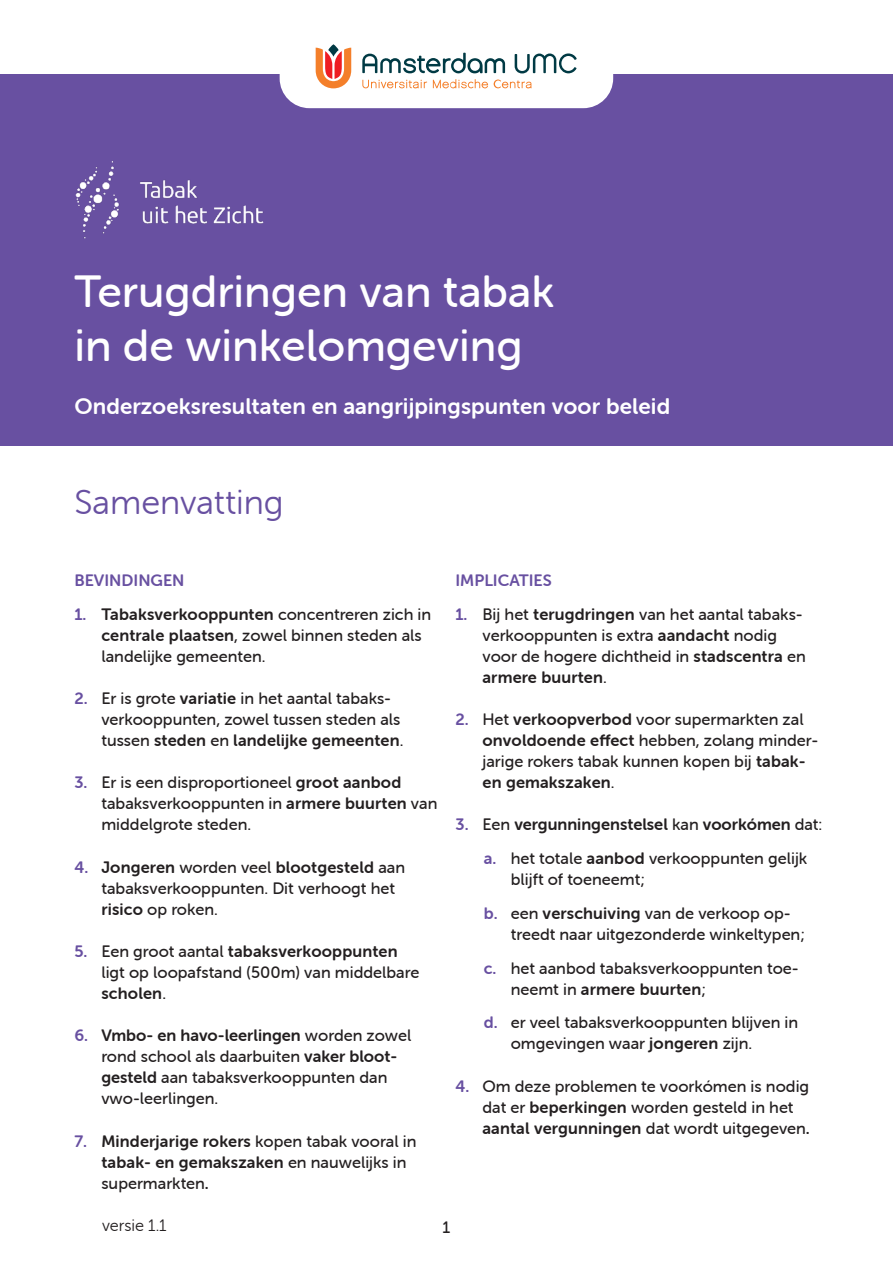
<style>
.page{position:relative;width:893px;height:1263px;background:#fff}
.page>*{position:absolute;margin:0;border:0;box-sizing:border-box;transform-origin:0 0}
.titels_regular{font:45px/54px "Museo Sans Rounded 500";color:#fff}
.kop_1{font:34.5px "Museo Sans Rounded 300";color:#6850a1}
.titels_regular-2{font:22.5px "Museo Sans Rounded 700";letter-spacing:.005em;color:#fff}
.t1{font:16.5px/21px "Museo Sans Rounded 500";color:#231f20}
.t2{font:16.5px "Museo Sans Rounded 700";color:#231f20}
.kop_2{font:16.5px "Museo Sans Rounded 700";color:#6850a1}
.Lange_teksten_regula{font:16.5px "Museo Sans Rounded 300";color:#231f20}
.s1{font-family:"Museo Sans Rounded 700";color:#6850a1}
.s2{font-family:"Museo Sans Rounded 700"}
.s3{color:#6850a1}
.s4{font-family:"Museo Sans Rounded 500"}
</style>
<div class="page">
<div style="left:0;top:0;width:893px;height:446px;background:#6850a1"></div>
<div style="left:0;top:0;width:893px;height:74px;background:#fff"></div>
<svg style="left:280px;top:47px;width:333px;height:61px"></svg>
<svg style="left:328px;top:44px;width:11px;height:13px"></svg>
<img style="left:75px;top:161px;width:189px;height:78px">
<p class="titels_regular" style="left:74px;top:265px;width:481px">Terugdringen van tabak in de winkelomgeving</p>
<p class="titels_regular-2" style="left:74px;top:393px;width:597px">Onderzoeksresultaten en aangrijpingspunten voor beleid</p>
<p class="kop_1" style="left:74px;top:484px;width:211px">Samenvatting</p>
<p class="kop_2" style="left:74px;top:571px;width:112px">BEVINDINGEN</p>
<p class="t1" style="left:101px;top:604px;width:331px;text-indent:-27px"><span class="s1">1.</span> <span class="s2">Tabaksverkooppunten</span> concentreren zich in <span class="s2">centrale plaatsen</span>, zowel binnen steden als landelijke gemeenten.</p>
<p class="t1" style="left:101px;top:688px;width:304px;text-indent:-27px"><span class="s1">2.</span> Er is grote <span class="s2">variatie</span> in het aantal tabaks&shy;verkooppunten, zowel tussen steden als tussen <span class="s2">steden</span> en <span class="s2">landelijke gemeenten</span>.</p>
<p class="t1" style="left:101px;top:772px;width:338px;text-indent:-27px"><span class="s1">3.</span> Er is een disproportioneel <span class="s2">groot aanbod </span>tabaksverkooppunten in <span class="s2">armere buurten</span> van middelgrote steden.</p>
<p class="t1" style="left:101px;top:856px;width:305px;text-indent:-27px"><span class="s1">4.</span> <span class="s2">Jongeren</span> worden veel <span class="s2">blootgesteld</span> aan tabaksverkooppunten. Dit verhoogt het <span class="s2">risico</span> op roken.</p>
<p class="t1" style="left:101px;top:941px;width:319px;text-indent:-27px"><span class="s1">5.</span> Een groot aantal <span class="s2">tabaksverkooppunten </span>ligt op loopafstand (500m) van middelbare <span class="s2">scholen</span>.</p>
<p class="t1" style="left:101px;top:1025px;width:311px;text-indent:-27px"><span class="s1">6.</span> <span class="s2">Vmbo- en havo-leerlingen</span> worden zowel rond school als daarbuiten <span class="s2">vaker bloot&shy;gesteld</span> aan tabaksverkooppunten dan vwo-leerlingen.</p>
<p class="t1" style="left:101px;top:1130px;width:316px;text-indent:-27px"><span class="s1">7.</span> <span class="s2">Minderjarige rokers</span> kopen tabak vooral in <span class="s2">tabak- en gemakszaken</span> en nauwelijks in supermarkten<span class="s2">.</span></p>
<p class="kop_2" style="left:455px;top:571px;width:98px">IMPLICATIES</p>
<p class="t1" style="left:482px;top:604px;width:325px;text-indent:-27px"><span class="s1">1.</span> Bij het <span class="s2">terugdringen</span> van het aantal tabaks&shy;verkooppunten is extra <span class="s2">aandacht</span> nodig voor de hogere dichtheid in <span class="s2">stadscentra</span> en <span class="s2">armere buurten</span>.</p>
<p class="t1" style="left:482px;top:709px;width:337px;text-indent:-27px"><span class="s1">2.</span> Het <span class="s2">verkoopverbod</span> voor supermarkten zal <span class="s2">onvoldoende effect</span> hebben, zolang minder&shy;jarige rokers tabak kunnen kopen bij <span class="s2">tabak&shy;en gemakszaken</span>.</p>
<p class="t2" style="left:455px;top:815px;width:368px"><span class="s3">3.</span> <span class="s4">Een</span> vergunningenstelsel <span class="s4">kan</span> voorkómen <span class="s4">dat:</span></p>
<p class="t1" style="left:511px;top:848px;width:298px;text-indent:-27px"><span class="s1">a.</span> het totale <span class="s2">aanbod</span> verkooppunten gelijk blijft of toeneemt;</p>
<p class="t1" style="left:511px;top:903px;width:296px;text-indent:-27px"><span class="s1">b.</span> een <span class="s2">verschuiving</span> van de verkoop op&shy;treedt naar uitgezonderde winkeltypen;</p>
<p class="t1" style="left:511px;top:957px;width:290px;text-indent:-27px"><span class="s1">c.</span> het aanbod tabaksverkooppunten toe&shy;neemt in <span class="s2">armere buurten</span>;</p>
<p class="t1" style="left:511px;top:1012px;width:289px;text-indent:-27px"><span class="s1">d.</span> er veel tabaksverkooppunten blijven in omgevingen waar <span class="s2">jongeren</span> zijn.</p>
<p class="t1" style="left:482px;top:1076px;width:329px;text-indent:-27px"><span class="s1">4.</span> Om deze problemen te voorkómen is nodig dat er <span class="s2">beperkingen</span> worden gesteld in het <span class="s2">aantal vergunningen</span> dat wordt uitgegeven<span class="s2">.</span></p>
<p class="Lange_teksten_regula" style="left:102px;top:1216px;width:66px">versie 1.1</p>
<p class="t1" style="left:443px;top:1217px;width:9px">1</p>
</div>
